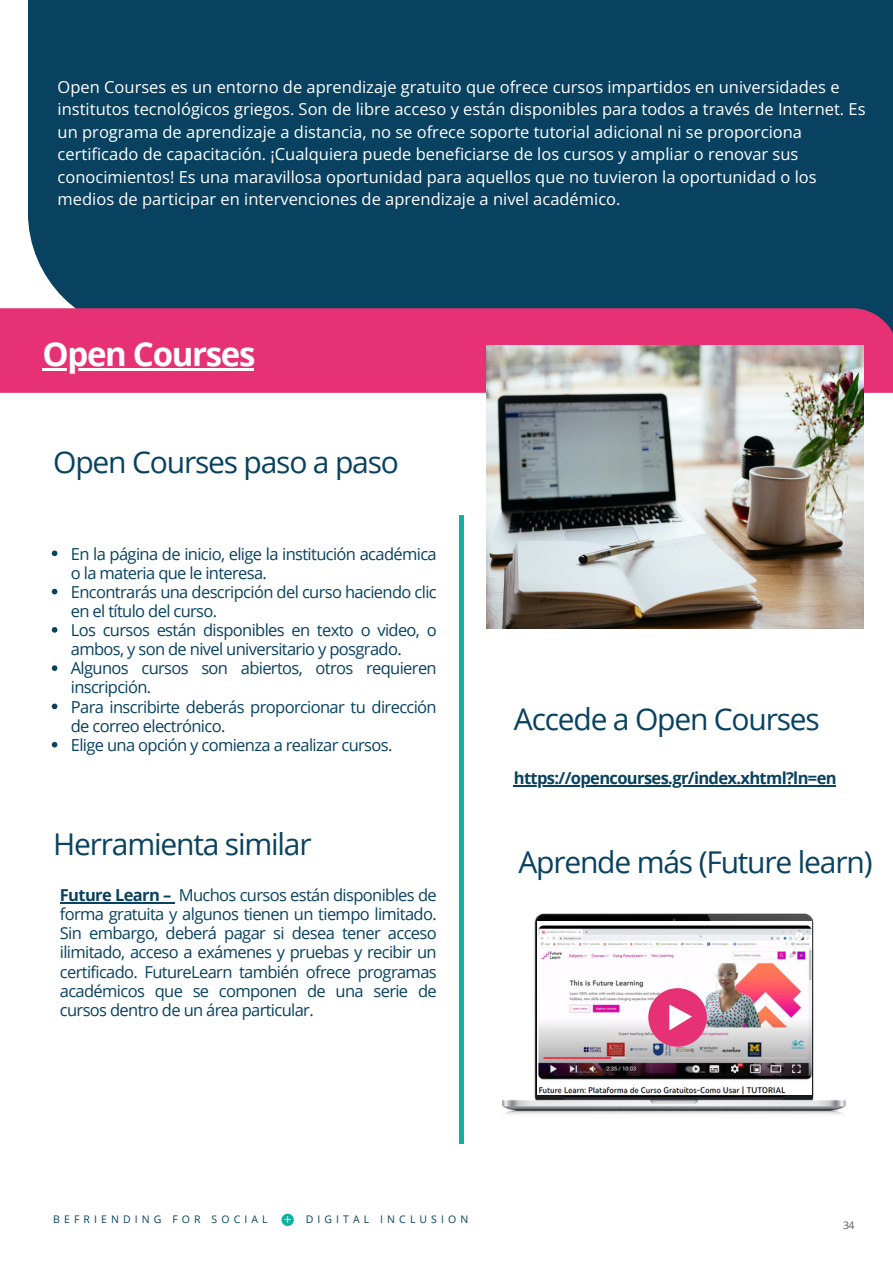
<style>
.page{position:relative;width:893px;height:1262px;background:#fff}
.page>*{position:absolute;margin:0;border:0;box-sizing:border-box;transform-origin:0 0}
.t1{font:700 33px "Open Sans";letter-spacing:-.04em;color:#fff}
.t2{font:30px "Open Sans";letter-spacing:-.04em;color:#084260}
.t3{font:16.5px/19.2px "Open Sans";letter-spacing:-.04em;color:#084260}
.t4{font:16.5px/22.5px "Open Sans";color:#fff}
.t5{font:700 16.5px "Open Sans";letter-spacing:-.04em;color:#084260}
.t6{font:10.5px "Open Sans";letter-spacing:.39em;color:#084260}
.t7{font:10.5px "Open Sans";color:#595959}
.s1{font-weight:700}
</style>
<div class="page">
<svg style="left:281px;top:1213px;width:13px;height:12px"></svg>
<svg style="left:284px;top:1216px;width:6px;height:6px"></svg>
<div style="left:28px;top:0;width:864px;height:308px;background:#084260"></div>
<hr style="left:459px;top:515px;width:4px;height:628px;background:#10b1a2">
<div style="left:0;top:308px;width:892px;height:85px;background:#e63275"></div>
<img style="left:502px;top:913px;width:344px;height:202px">
<img style="left:537px;top:921px;width:273px;height:173px">
<svg style="left:648px;top:987px;width:58px;height:59px"></svg>
<img style="left:486px;top:345px;width:376px;height:283px">
<hr style="left:43px;top:368px;width:211px;height:2px;background:#fff">
<svg style="left:52px;top:550px;width:5px;height:6px"></svg>
<svg style="left:52px;top:588px;width:5px;height:6px"></svg>
<svg style="left:52px;top:627px;width:5px;height:5px"></svg>
<svg style="left:52px;top:665px;width:5px;height:5px"></svg>
<svg style="left:52px;top:703px;width:5px;height:6px"></svg>
<svg style="left:52px;top:741px;width:5px;height:6px"></svg>
<hr style="left:513px;top:784px;width:322px;height:2px;background:#084260">
<hr style="left:60px;top:901px;width:111px;height:2px;background:#084260">
<p class="t4" style="left:58px;top:75px;width:809px">Open Courses es un entorno de aprendizaje gratuito que ofrece cursos impartidos en universidades e institutos tecnológicos griegos. Son de libre acceso y están disponibles para todos a través de Internet. Es un programa de aprendizaje a distancia, no se ofrece soporte tutorial adicional ni se proporciona certificado de capacitación. ¡Cualquiera puede beneficiarse de los cursos y ampliar o renovar sus conocimientos! Es una maravillosa oportunidad para aquellos que no tuvieron la oportunidad o los medios de participar en intervenciones de aprendizaje a nivel académico.</p>
<p class="t1" style="left:43px;top:330px;width:214px">Open Courses</p>
<p class="t2" style="left:53px;top:440px;width:347px">Open Courses paso a paso</p>
<p class="t3" style="left:71px;top:543px;width:367px">En la página de inicio, elige la institución académica o la materia que le interesa.</p>
<p class="t3" style="left:71px;top:581px;width:367px">Encontrarás una descripción del curso haciendo clic en el título del curso.</p>
<p class="t3" style="left:71px;top:620px;width:367px">Los cursos están disponibles en texto o video, o ambos, y son de nivel universitario y posgrado.</p>
<p class="t3" style="left:71px;top:658px;width:367px">Algunos cursos son abiertos, otros requieren inscripción.</p>
<p class="t3" style="left:71px;top:696px;width:367px">Para inscribirte deberás proporcionar tu dirección de correo electrónico.</p>
<p class="t3" style="left:71px;top:734px;width:323px">Elige una opción y comienza a realizar cursos.</p>
<p class="t2" style="left:53px;top:823px;width:260px">Herramienta similar</p>
<p class="t3" style="left:60px;top:884px;width:378px;text-align:justify"><span class="s1">Future Learn –</span> Muchos cursos están disponibles de forma gratuita y algunos tienen un tiempo limitado.<br>Sin embargo, deberá pagar si desea tener acceso ilimitado, acceso a exámenes y pruebas y recibir un certificado. FutureLearn también ofrece programas académicos que se componen de una serie de cursos dentro de un área particular.</p>
<p class="t2" style="left:513px;top:697px;width:307px">Accede a Open Courses</p>
<p class="t5" style="left:513px;top:766px;width:324px">https://opencourses.gr/index.xhtml?ln=en</p>
<p class="t2" style="left:518px;top:840px;width:355px">Aprende más (Future learn)</p>
<p class="t6" style="left:53px;top:1211px;width:216px">BEFRIENDING FOR SOCIAL</p>
<p class="t6" style="left:305px;top:1211px;width:164px">DIGITAL INCLUSION</p>
<p class="t7" style="left:842px;top:1217px;width:13px">34</p>
</div>
